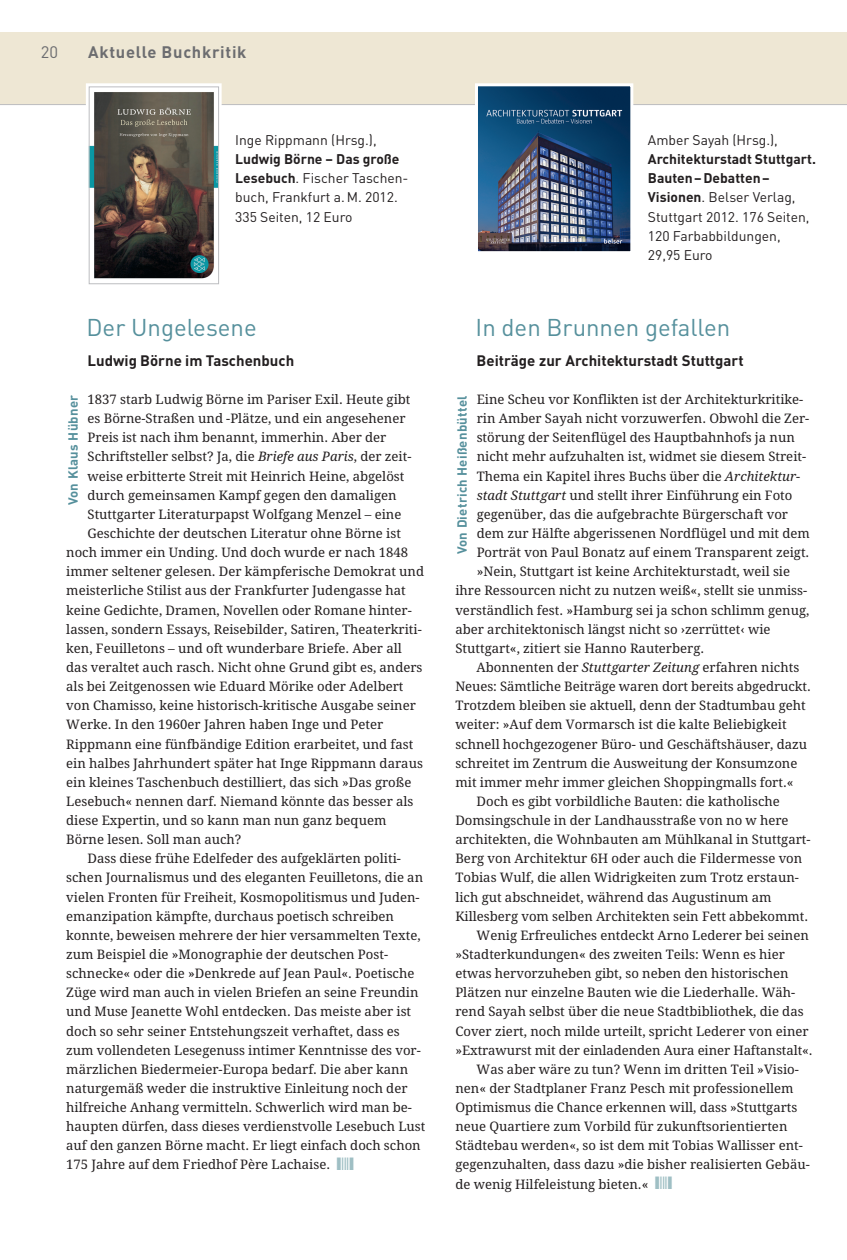
<style>
.page{position:relative;width:847px;height:1260px;background:#fff}
.page>*{position:absolute;margin:0;border:0;box-sizing:border-box;transform-origin:0 0}
.t1{font:24px "DIN";color:#56909c}
.t2{font:700 16.5px "DIN";letter-spacing:.045em;color:#6c6d70}
.t3{font:16.5px "DINOT";color:#6c6d70}
.t4{font:700 15px "DINOT";color:#231f20}
.t5{font:13.8px/19px "DINOT";color:#231f20}
.t6{font:13.2px "Droid Serif";color:#231f20}
.t7{font:700 13.2px "DINOT";letter-spacing:.015em;color:#56909c}
.s1{font-weight:700}
.s2{font-style:italic}
.s3{color:#9fbfc4}
</style>
<div class="page">
<svg style="left:0;top:32px;width:847px;height:253px"></svg>
<p class="t3" style="left:41px;top:46px;width:19px">20</p>
<p class="t2" style="left:88px;top:46px;width:160px">Aktuelle Buchkritik</p>
<p class="t5" style="left:235px;top:132px;width:143px">Inge Rippmann (Hrsg.),</p>
<p class="t5" style="left:235px;top:151px;width:175px"><span class="s1">Ludwig Börne – Das große<br>Lesebuch</span>. Fischer Taschen&shy;buch, Frankfurt a. M. 2012.<br>335 Seiten, 12 Euro</p>
<h1 class="t1" style="left:86px;top:318px;width:172px">Der Ungelesene</h1>
<p class="t4" style="left:88px;top:355px;width:208px">Ludwig Börne im Taschenbuch</p>
<p class="t6" style="left:88px;top:392px;width:324px">1837 starb Ludwig Börne im Pariser Exil. Heute gibt</p>
<p class="t6" style="left:88px;top:411px;width:319px">es Börne-Straßen und -Plätze, und ein angesehener</p>
<p class="t6" style="left:88px;top:430px;width:300px">Preis ist nach ihm benannt, immerhin. Aber der</p>
<p class="t6" style="left:88px;top:449px;width:325px">Schriftsteller selbst? Ja, die <span class="s2">Briefe aus Paris</span>, der zeit-</p>
<p class="t6" style="left:88px;top:468px;width:318px">weise erbitterte Streit mit Heinrich Heine, abgelöst</p>
<p class="t6" style="left:88px;top:487px;width:311px">durch gemeinsamen Kampf gegen den damaligen</p>
<p class="t6" style="left:88px;top:506px;width:315px">Stuttgarter Literaturpapst Wolfgang Menzel – eine</p>
<p class="t6" style="left:88px;top:525px;width:315px">Geschichte der deutschen Literatur ohne Börne ist</p>
<p class="t6" style="left:66px;top:545px;width:343px">noch immer ein Unding. Und doch wurde er nach 1848</p>
<p class="t6" style="left:66px;top:564px;width:359px">immer seltener gelesen. Der kämpferische Demokrat und</p>
<p class="t6" style="left:66px;top:583px;width:341px">meisterliche Stilist aus der Frankfurter Judengasse hat</p>
<p class="t6" style="left:66px;top:602px;width:347px">keine Gedichte, Dramen, Novellen oder Romane hinter-</p>
<p class="t6" style="left:66px;top:621px;width:357px">lassen, sondern Essays, Reisebilder, Satiren, Theaterkriti-</p>
<p class="t6" style="left:66px;top:640px;width:337px">ken, Feuilletons – und oft wunderbare Briefe. Aber all</p>
<p class="t6" style="left:66px;top:659px;width:358px">das veraltet auch rasch. Nicht ohne Grund gibt es, anders</p>
<p class="t6" style="left:66px;top:678px;width:339px">als bei Zeitgenossen wie Eduard Mörike oder Adelbert</p>
<p class="t6" style="left:66px;top:698px;width:351px">von Chamisso, keine historisch-kritische Ausgabe seiner</p>
<p class="t6" style="left:66px;top:717px;width:319px">Werke. In den 1960er Jahren haben Inge und Peter</p>
<p class="t6" style="left:66px;top:736px;width:349px">Rippmann eine fünfbändige Edition erarbeitet, und fast</p>
<p class="t6" style="left:66px;top:755px;width:358px">ein halbes Jahrhundert später hat Inge Rippmann daraus</p>
<p class="t6" style="left:66px;top:774px;width:347px">ein kleines Taschenbuch destilliert, das sich »Das große</p>
<p class="t6" style="left:66px;top:793px;width:349px">Lesebuch« nennen darf. Niemand könnte das besser als</p>
<p class="t6" style="left:66px;top:812px;width:322px">diese Expertin, und so kann man nun ganz bequem</p>
<p class="t6" style="left:66px;top:831px;width:177px">Börne lesen. Soll man auch?</p>
<p class="t6" style="left:88px;top:851px;width:315px">Dass diese frühe Edelfeder des aufgeklärten politi-</p>
<p class="t6" style="left:66px;top:870px;width:358px">schen Journalismus und des eleganten Feuilletons, die an</p>
<p class="t6" style="left:66px;top:889px;width:355px">vielen Fronten für Freiheit, Kosmopolitismus und Juden-</p>
<p class="t6" style="left:66px;top:908px;width:329px">emanzipation kämpfte, durchaus poetisch schreiben</p>
<p class="t6" style="left:66px;top:927px;width:356px">konnte, beweisen mehrere der hier versammelten Texte,</p>
<p class="t6" style="left:66px;top:946px;width:323px">zum Beispiel die »Monographie der deutschen Post-</p>
<p class="t6" style="left:66px;top:965px;width:350px">schnecke« oder die »Denkrede auf Jean Paul«. Poetische</p>
<p class="t6" style="left:66px;top:984px;width:354px">Züge wird man auch in vielen Briefen an seine Freundin</p>
<p class="t6" style="left:66px;top:1004px;width:346px">und Muse Jeanette Wohl entdecken. Das meiste aber ist</p>
<p class="t6" style="left:66px;top:1023px;width:335px">doch so sehr seiner Entstehungszeit verhaftet, dass es</p>
<p class="t6" style="left:66px;top:1042px;width:356px">zum vollendeten Lesegenuss intimer Kenntnisse des vor-</p>
<p class="t6" style="left:66px;top:1061px;width:343px">märzlichen Biedermeier-Europa bedarf. Die aber kann</p>
<p class="t6" style="left:66px;top:1080px;width:343px">naturgemäß weder die instruktive Einleitung noch der</p>
<p class="t6" style="left:66px;top:1099px;width:347px">hilfreiche Anhang vermitteln. Schwerlich wird man be-</p>
<p class="t6" style="left:66px;top:1118px;width:361px">haupten dürfen, dass dieses verdienstvolle Lesebuch Lust</p>
<p class="t6" style="left:66px;top:1137px;width:356px">auf den ganzen Börne macht. Er liegt einfach doch schon</p>
<p class="t6" style="left:66px;top:1157px;width:289px">175 Jahre auf dem Friedhof Père Lachaise. <span class="s3">❙❘❘❘❙</span></p>
<p class="t7" style="left:68px;top:505px;width:112px;rotate:-90deg">Von Klaus Hübner</p>
<p class="t5" style="left:648px;top:132px;width:132px">Amber Sayah (Hrsg.),</p>
<p class="t5" style="left:648px;top:151px;width:170px"><span class="s1">Architekturstadt Stuttgart.<br>Bauten–Debatten–<br>Visionen</span>. Belser Verlag,<br>Stuttgart 2012. 176 Seiten,<br>120 Farbabbildungen,<br>29,95 Euro</p>
<h1 class="t1" style="left:476px;top:318px;width:256px">In den Brunnen gefallen</h1>
<p class="t4" style="left:477px;top:355px;width:269px">Beiträge zur Architekturstadt Stuttgart</p>
<p class="t6" style="left:477px;top:392px;width:328px">Eine Scheu vor Konflikten ist der Architekturkritike-</p>
<p class="t6" style="left:477px;top:411px;width:334px">rin Amber Sayah nicht vorzuwerfen. Obwohl die Zer-</p>
<p class="t6" style="left:477px;top:430px;width:320px">störung der Seitenflügel des Hauptbahnhofs ja nun</p>
<p class="t6" style="left:477px;top:449px;width:331px">nicht mehr aufzuhalten ist, widmet sie diesem Streit-</p>
<p class="t6" style="left:477px;top:468px;width:325px">Thema ein Kapitel ihres Buchs über die <span class="s2">Architektur-</span></p>
<p class="t6" style="left:477px;top:487px;width:317px"><span class="s2">stadt Stuttgart</span> und stellt ihrer Einführung ein Foto</p>
<p class="t6" style="left:477px;top:506px;width:313px">gegenüber, das die aufgebrachte Bürgerschaft vor</p>
<p class="t6" style="left:477px;top:525px;width:335px">dem zur Hälfte abgerissenen Nordflügel und mit dem</p>
<p class="t6" style="left:477px;top:545px;width:334px">Porträt von Paul Bonatz auf einem Transparent zeigt.</p>
<p class="t6" style="left:477px;top:564px;width:315px">»Nein, Stuttgart ist keine Architekturstadt, weil sie</p>
<p class="t6" style="left:455px;top:583px;width:353px">ihre Ressourcen nicht zu nutzen weiß«, stellt sie unmiss-</p>
<p class="t6" style="left:455px;top:602px;width:355px">verständlich fest. »Hamburg sei ja schon schlimm genug,</p>
<p class="t6" style="left:455px;top:621px;width:317px">aber architektonisch längst nicht so ›zerrüttet‹ wie</p>
<p class="t6" style="left:455px;top:640px;width:250px">Stuttgart«, zitiert sie Hanno Rauterberg.</p>
<p class="t6" style="left:477px;top:659px;width:324px">Abonnenten der <span class="s2">Stuttgarter Zeitung</span> erfahren nichts</p>
<p class="t6" style="left:455px;top:678px;width:357px">Neues: Sämtliche Beiträge waren dort bereits abgedruckt.</p>
<p class="t6" style="left:455px;top:698px;width:352px">Trotzdem bleiben sie aktuell, denn der Stadtumbau geht</p>
<p class="t6" style="left:455px;top:717px;width:333px">weiter: »Auf dem Vormarsch ist die kalte Beliebigkeit</p>
<p class="t6" style="left:455px;top:736px;width:353px">schnell hochgezogener Büro- und Geschäftshäuser, dazu</p>
<p class="t6" style="left:455px;top:755px;width:343px">schreitet im Zentrum die Ausweitung der Konsumzone</p>
<p class="t6" style="left:455px;top:774px;width:340px">mit immer mehr immer gleichen Shoppingmalls fort.«</p>
<p class="t6" style="left:477px;top:793px;width:305px">Doch es gibt vorbildliche Bauten: die katholische</p>
<p class="t6" style="left:455px;top:812px;width:335px">Domsingschule in der Landhausstraße von no w here</p>
<p class="t6" style="left:455px;top:831px;width:357px">architekten, die Wohnbauten am Mühlkanal in Stuttgart-</p>
<p class="t6" style="left:455px;top:851px;width:348px">Berg von Architektur 6H oder auch die Fildermesse von</p>
<p class="t6" style="left:455px;top:870px;width:345px">Tobias Wulf, die allen Widrigkeiten zum Trotz erstaun-</p>
<p class="t6" style="left:455px;top:889px;width:318px">lich gut abschneidet, während das Augustinum am</p>
<p class="t6" style="left:455px;top:908px;width:354px">Killesberg vom selben Architekten sein Fett abbekommt.</p>
<p class="t6" style="left:477px;top:927px;width:334px">Wenig Erfreuliches entdeckt Arno Lederer bei seinen</p>
<p class="t6" style="left:455px;top:946px;width:331px">»Stadterkundungen« des zweiten Teils: Wenn es hier</p>
<p class="t6" style="left:455px;top:965px;width:335px">etwas hervorzuheben gibt, so neben den historischen</p>
<p class="t6" style="left:455px;top:984px;width:341px">Plätzen nur einzelne Bauten wie die Liederhalle. Wäh-</p>
<p class="t6" style="left:455px;top:1004px;width:350px">rend Sayah selbst über die neue Stadtbibliothek, die das</p>
<p class="t6" style="left:455px;top:1023px;width:355px">Cover ziert, noch milde urteilt, spricht Lederer von einer</p>
<p class="t6" style="left:455px;top:1042px;width:359px">»Extrawurst mit der einladenden Aura einer Haftanstalt«.</p>
<p class="t6" style="left:477px;top:1061px;width:324px">Was aber wäre zu tun? Wenn im dritten Teil »Visio-</p>
<p class="t6" style="left:455px;top:1080px;width:340px">nen« der Stadtplaner Franz Pesch mit professionellem</p>
<p class="t6" style="left:455px;top:1099px;width:344px">Optimismus die Chance erkennen will, dass »Stuttgarts</p>
<p class="t6" style="left:455px;top:1118px;width:334px">neue Quartiere zum Vorbild für zukunftsorientierten</p>
<p class="t6" style="left:455px;top:1137px;width:349px">Städtebau werden«, so ist dem mit Tobias Wallisser ent-</p>
<p class="t6" style="left:455px;top:1157px;width:356px">gegenzuhalten, dass dazu »die bisher realisierten Gebäu-</p>
<p class="t6" style="left:455px;top:1176px;width:218px">de wenig Hilfeleistung bieten.« <span class="s3">❙❘❘❘❙</span></p>
<p class="t7" style="left:457px;top:554px;width:160px;rotate:-90deg">Von Dietrich Heißenbüttel</p>
</div>
